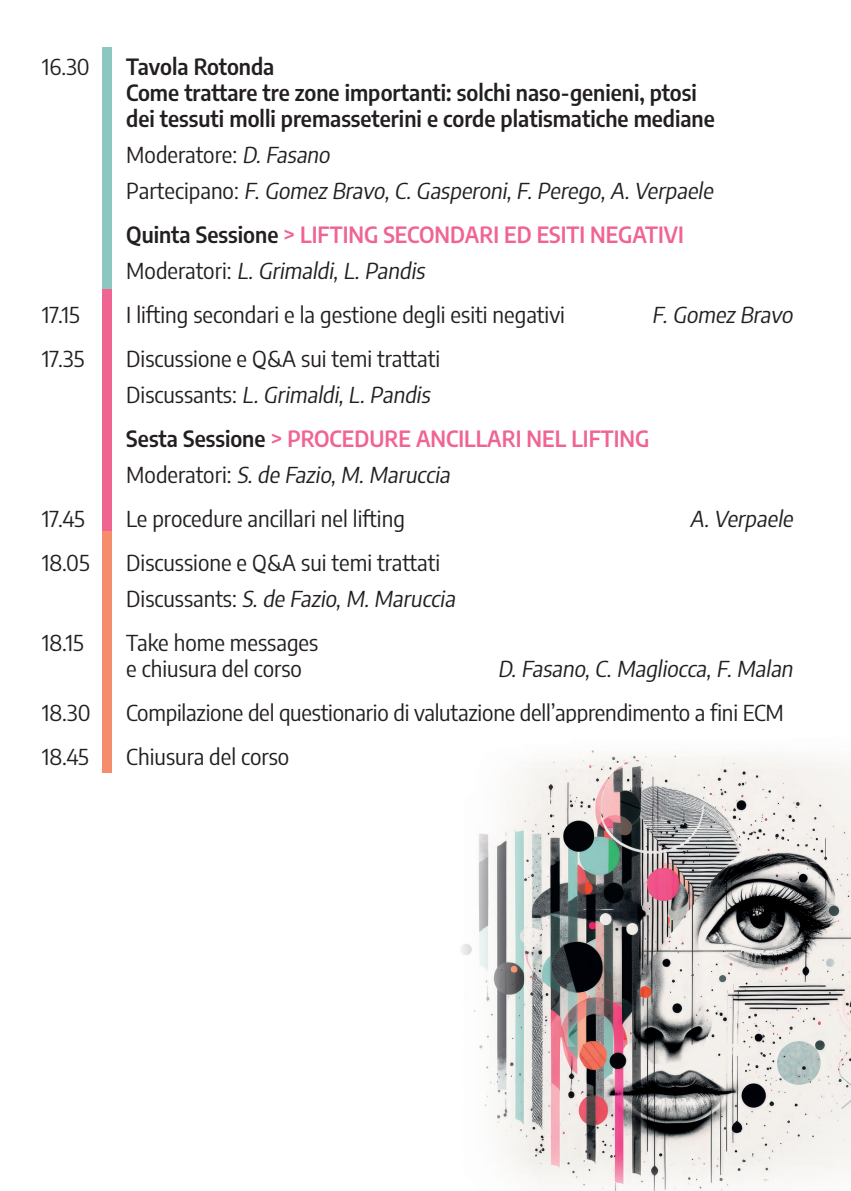
<style>
.page{position:relative;width:851px;height:1191px;background:#fff}
.page>*{position:absolute;margin:0;border:0;box-sizing:border-box;transform-origin:0 0}
.t1{font:semi-condensed 22px "Encode Sans";color:#231f20}
.t2{font:italic semi-condensed 22px "Encode Sans";color:#231f20}
.t3{font:600 semi-condensed 22px "Encode Sans";color:#231f20}
.t4{font:600 semi-condensed 22px "Encode Sans";color:#f06492}
.s1{font-style:italic}
.s2{font-style:normal}
.s3{color:#231f20}
</style>
<div class="page">
<img style="left:461px;top:750px;width:389px;height:441px">
<div style="left:102px;top:47px;width:10px;height:242px;background:#8dc7bf"></div>
<div style="left:102px;top:289px;width:10px;height:242px;background:#f06492"></div>
<div style="left:102px;top:531px;width:10px;height:241px;background:#f58d6d"></div>
<p class="t1" style="left:42px;top:52px;width:49px">16.30</p>
<p class="t3" style="left:126px;top:51px;width:150px">Tavola Rotonda</p>
<p class="t3" style="left:126px;top:77px;width:572px">Come trattare tre zone importanti: solchi naso-genieni, ptosi</p>
<p class="t3" style="left:126px;top:103px;width:590px">dei tessuti molli premasseterini e corde platismatiche mediane</p>
<p class="t1" style="left:126px;top:140px;width:209px">Moderatore: <span class="s1">D.Fasano</span></p>
<p class="t2" style="left:126px;top:176px;width:592px"><span class="s2">P a rt e c i p a n o :</span> F.Gomez Bravo,C.Gasperoni,F.Perego,A.Verpaele</p>
<p class="t4" style="left:126px;top:219px;width:559px"><span class="s3">Quinta Sessione</span> &gt; LIFTING SECONDARI ED ESITI NEGATIVI</p>
<p class="t2" style="left:126px;top:256px;width:304px"><span class="s2">M o d e ra to r i :</span> L.Grimaldi,L.Pandis</p>
<p class="t1" style="left:42px;top:300px;width:39px">17.15</p>
<p class="t1" style="left:126px;top:300px;width:440px">I lifting secondari e la gestione degli esiti negativi</p>
<p class="t2" style="left:651px;top:300px;width:147px">F.Gomez Bravo</p>
<p class="t1" style="left:42px;top:344px;width:44px">17.35</p>
<p class="t1" style="left:126px;top:344px;width:315px">Discussione e Q&amp;A sui temi trattati</p>
<p class="t2" style="left:126px;top:380px;width:309px"><span class="s2">D i s c u s s a n ts :</span> L.Grimaldi,L.Pandis</p>
<p class="t4" style="left:126px;top:423px;width:524px"><span class="s3">Sesta Sessione</span> &gt; PROCEDURE ANCILLARI NEL LIFTING</p>
<p class="t2" style="left:126px;top:460px;width:329px"><span class="s2">M o d e ra to r i :</span> S.de Fazio,M.Maruccia</p>
<p class="t1" style="left:42px;top:504px;width:44px">17.45</p>
<p class="t1" style="left:126px;top:504px;width:280px">Le procedure ancillari nel lifting</p>
<p class="t2" style="left:689px;top:504px;width:109px">A.Verpaele</p>
<p class="t1" style="left:42px;top:548px;width:49px">18.05</p>
<p class="t1" style="left:126px;top:548px;width:315px">Discussione e Q&amp;A sui temi trattati</p>
<p class="t2" style="left:126px;top:584px;width:335px"><span class="s2">D i s c u s s a n ts :</span> S.de Fazio,M.Maruccia</p>
<p class="t1" style="left:42px;top:628px;width:43px">18.15</p>
<p class="t1" style="left:126px;top:628px;width:193px">Take home messages</p>
<p class="t1" style="left:126px;top:654px;width:177px">e chiusura del corso</p>
<p class="t2" style="left:497px;top:654px;width:301px">D.Fasano,C.Magliocca,F.Malan</p>
<p class="t1" style="left:42px;top:698px;width:50px">18.30</p>
<p class="t1" style="left:126px;top:698px;width:659px">Compilazione del questionario di valutazione dell’apprendimento a fini ECM</p>
<p class="t1" style="left:42px;top:742px;width:48px">18.45</p>
<p class="t1" style="left:126px;top:742px;width:164px">Chiusura del corso</p>
</div>
